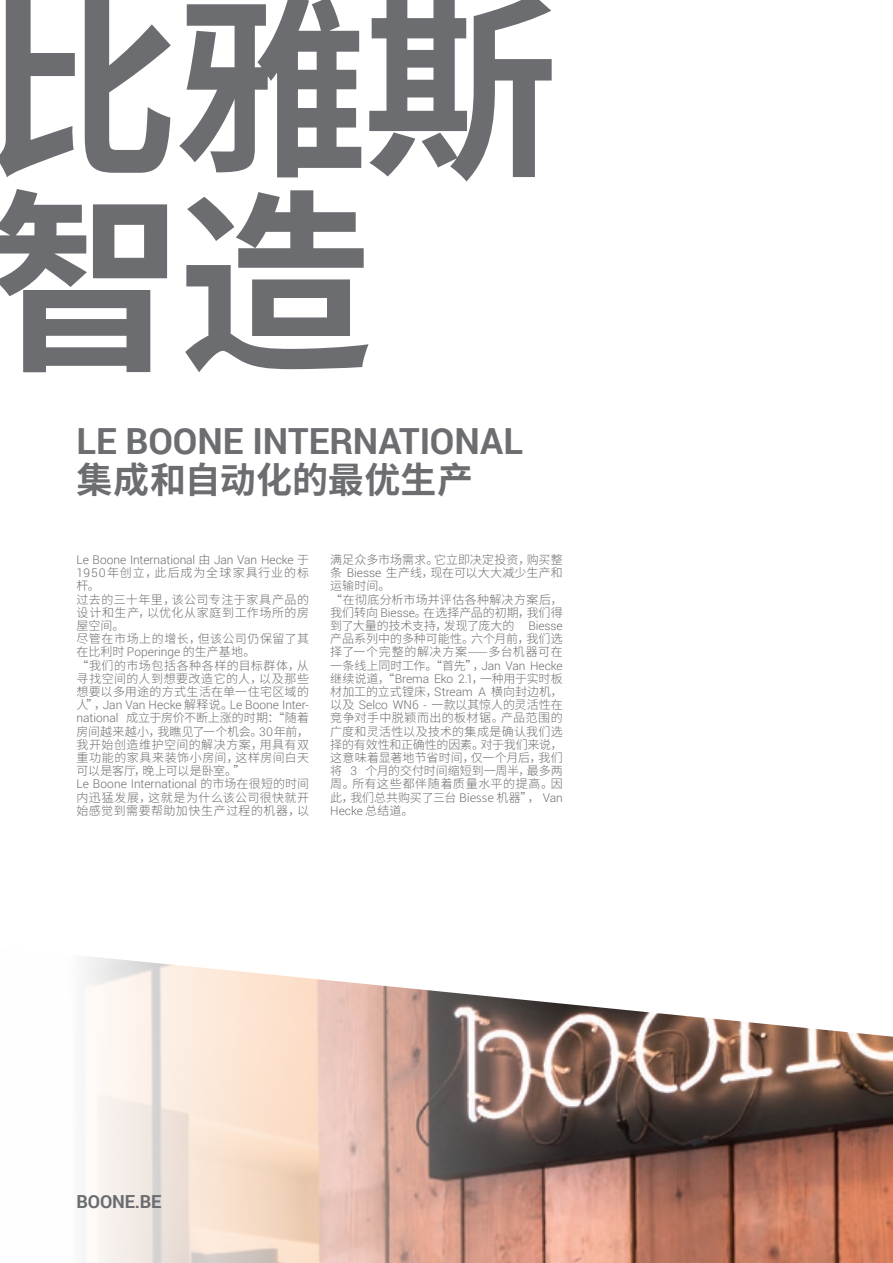
<style>
.page{position:relative;width:893px;height:1263px;background:#fff}
.page>*{position:absolute;margin:0;border:0;box-sizing:border-box;transform-origin:0 0}
.t1{font:700 195px/195px "Noto Sans CJ Ksc";color:#6c6d70}
.t2{font:700 36px "Roboto";letter-spacing:-.005em;color:#6c6d70}
.t3{font:700 36px "Noto Sans CJ Ksc";letter-spacing:.005em;color:#6c6d70}
.t4{font:700 18px "Roboto";letter-spacing:-.01em;color:#6c6d70}
.t5{font:300 12px/13.2px "Noto Sans CJ Ksc";letter-spacing:.025em;color:#6c6d70;text-align:justify}
.t6{font:300 12px/13.2px "Roboto";letter-spacing:-.01em;color:#6c6d70;text-align:justify}
.s1{font-family:"Noto Sans CJ Ksc"}
.s2{font-family:"Roboto"}
</style>
<div class="page">
<img style="left:85px;top:957px;width:808px;height:306px">
<p class="t1" style="left:-15px;top:-4px;width:575px">比雅斯智造</p>
<p class="t2" style="left:77px;top:416px;width:448px">LE BOONE INTERNATIONAL</p>
<p class="t3" style="left:77px;top:460px;width:398px">集成和自动化的最优生产</p>
<p class="t6" style="left:77px;top:553px;width:234px">Le Boone International <span class="s1">由</span> Jan Van Hecke <span class="s1">于</span>1950<span class="s1">年创立，此后成为全球家具行业的标杆。</span></p>
<p class="t5" style="left:77px;top:593px;width:234px">过去的三十年里，该公司专注于家具产品的设计和生产，以优化从家庭到工作场所的房屋空间。</p>
<p class="t5" style="left:77px;top:632px;width:234px">尽管在市场上的增长，但该公司仍保留了其在比利时 <span class="s2">Poperinge</span> 的生产基地。</p>
<p class="t5" style="left:77px;top:659px;width:234px">“我们的市场包括各种各样的目标群体，从寻找空间的人到想要改造它的人，以及那些想要以多用途的方式生活在单一住宅区域的人”，<span class="s2">Jan Van Hecke</span> 解释说。<span class="s2">Le Boone Inter&shy;national</span> 成立于房价不断上涨的时期：“随着房间越来越小，我瞧见了一个机会。<span class="s2">30</span> 年前，我开始创造维护空间的解决方案，用具有双重功能的家具来装饰小房间，这样房间白天可以是客厅，晚上可以是卧室。”</p>
<p class="t5" style="left:77px;top:778px;width:234px"><span class="s2">Le Boone International</span> 的市场在很短的时间内迅猛发展，这就是为什么该公司很快就开始感觉到需要帮助加快生产过程的机器，以</p>
<p class="t5" style="left:330px;top:553px;width:234px">满足众多市场需求。它立即决定投资，购买整条 <span class="s2">Biesse</span> 生产线，现在可以大大减少生产和运输时间。</p>
<p class="t5" style="left:330px;top:593px;width:234px">“在彻底分析市场并评估各种解决方案后，我们转向 <span class="s2">Biesse</span>。在选择产品的初期，我们得到了大量的技术支持，发现了庞大的 <span class="s2">Biesse</span>产品系列中的多种可能性。六个月前，我们选择了一个完整的解决方案——多台机器可在一条线上同时工作。“首先”，<span class="s2">Jan Van Hecke</span>继续说道，“<span class="s2">Brema Eko 2.1</span>，一种用于实时板材加工的立式镗床，<span class="s2">Stream A</span> 横向封边机，以及 <span class="s2">Selco WN6</span> - 一款以其惊人的灵活性在竞争对手中脱颖而出的板材锯。产品范围的广度和灵活性以及技术的集成是确认我们选择的有效性和正确性的因素。对于我们来说，这意味着显著地节省时间，仅一个月后，我们将 <span class="s2">3</span> 个月的交付时间缩短到一周半，最多两周。所有这些都伴随着质量水平的提高。因此，我们总共购买了三台 Biesse 机器”， <span class="s2">Van Hecke</span> 总结道。</p>
<p class="t4" style="left:77px;top:1189px;width:87px">BOONE.BE</p>
</div>
